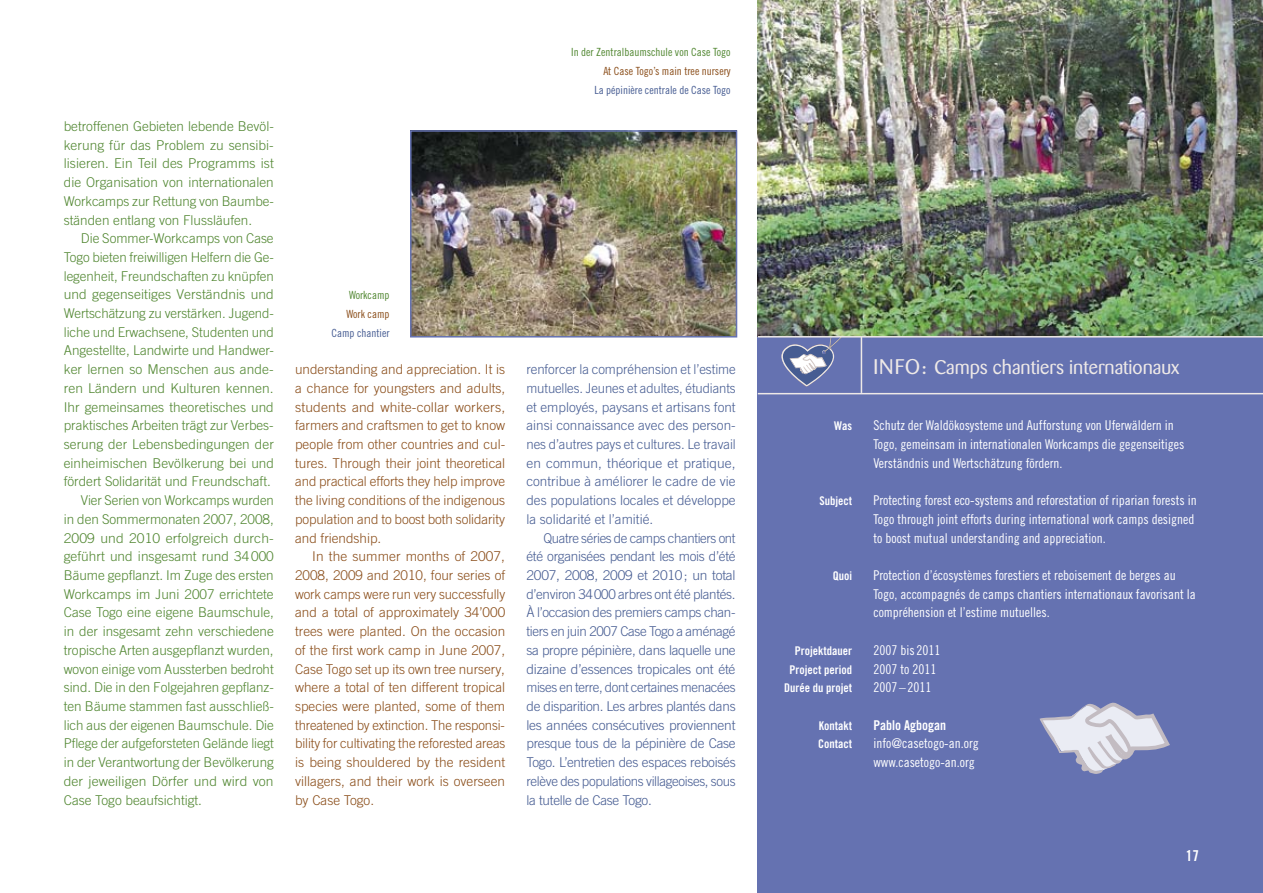
<style>
.page{position:relative;width:1263px;height:893px;background:#fff}
.page>*{position:absolute;margin:0;border:0;box-sizing:border-box;transform-origin:0 0}
.t1{font:19.5px "Barmeno Pro";color:#eee9e7}
.t2{font:15px "Trade Gothic Bold Cond Twenty";color:#fff}
.t3{font:300 13.5px/18.8px "Trade Gothic LT Pro";color:#508630;text-align:justify}
.t4{font:300 13.5px/18.8px "Trade Gothic LT Pro";letter-spacing:-.01em;color:#465c92;text-align:justify}
.t5{font:300 13.5px/18.8px "Trade Gothic LT Pro";color:#8a4d19;text-align:justify}
.t6{font:13.5px/18.8px "Trade Gothic Cond Eighteen";color:#fff}
.t7{font:13.5px "Trade Gothic Bold Cond Twenty";color:#fff}
.t8{font:12px/18.8px "Trade Gothic Bold Cond Twenty";color:#fff;text-align:right}
.t9{font:11.25px "Trade Gothic Cond Eighteen";color:#508630}
.t10{font:11.25px "Trade Gothic Cond Eighteen";color:#465c92}
.t11{font:11.25px "Trade Gothic Cond Eighteen";color:#8a4d19}
.s1{font-size:21px}
</style>
<div class="page">
<div style="left:758px;top:337px;width:505px;height:556px;background:#6572b1"></div>
<img style="left:758px;top:0;width:505px;height:336px">
<hr style="left:861px;top:337px;width:1px;height:56px;background:#eee9e7">
<hr style="left:758px;top:393px;width:505px;height:1px;background:#eee9e7">
<img style="left:413px;top:133px;width:321px;height:202px">
<div style="left:410px;top:130px;width:327px;height:208px;border:2px solid #6572b1"></div>
<svg style="left:780px;top:329px;width:67px;height:58px"></svg>
<svg style="left:1039px;top:702px;width:131px;height:72px"></svg>
<hr style="left:758px;top:336px;width:505px;height:2px;background:#eee9e7">
<p class="t3" style="left:64px;top:117px;width:212px">betroffenen Gebieten lebende Bevöl&shy;kerung für das Problem zu sensibi&shy;lisieren. Ein Teil des Programms ist die Organisation von internationalen Workcamps zur Rettung von Baumbe&shy;ständen entlang von Flussläufen.</p>
<p class="t3" style="left:81px;top:229px;width:194px">Die Sommer-Workcamps von Case</p>
<p class="t3" style="left:64px;top:248px;width:211px">Togo bieten freiwilligen Helfern die Ge-</p>
<p class="t3" style="left:64px;top:266px;width:212px">legenheit, Freundschaften zu knüpfen</p>
<p class="t3" style="left:64px;top:285px;width:212px">und gegenseitiges Verständnis und</p>
<p class="t3" style="left:64px;top:304px;width:212px">Wertschätzung zu verstärken. Jugend-</p>
<p class="t3" style="left:64px;top:322px;width:212px">liche und Erwachsene, Studenten und</p>
<p class="t3" style="left:64px;top:341px;width:212px">Angestellte, Landwirte und Handwer-</p>
<p class="t3" style="left:64px;top:360px;width:212px">ker lernen so Menschen aus ande-</p>
<p class="t3" style="left:64px;top:379px;width:211px">ren Ländern und Kulturen kennen.</p>
<p class="t3" style="left:64px;top:397px;width:212px">Ihr gemeinsames theoretisches und</p>
<p class="t3" style="left:64px;top:416px;width:211px">praktisches Arbeiten trägt zur Verbes-</p>
<p class="t3" style="left:64px;top:435px;width:212px">serung der Lebensbedingungen der</p>
<p class="t3" style="left:64px;top:453px;width:212px">einheimischen Bevölkerung bei und</p>
<p class="t3" style="left:64px;top:472px;width:209px">fördert Solidarität und Freundschaft.</p>
<p class="t3" style="left:81px;top:491px;width:195px">Vier Serien von Workcamps wurden</p>
<p class="t3" style="left:64px;top:510px;width:212px">in den Sommermonaten 2007, 2008,</p>
<p class="t3" style="left:64px;top:528px;width:212px">2009 und 2010 erfolgreich durch-</p>
<p class="t3" style="left:64px;top:547px;width:212px">geführt und insgesamt rund 34000</p>
<p class="t3" style="left:64px;top:566px;width:211px">Bäume gepflanzt. Im Zuge des ersten</p>
<p class="t3" style="left:64px;top:584px;width:211px">Workcamps im Juni 2007 errichtete</p>
<p class="t3" style="left:64px;top:603px;width:212px">Case Togo eine eigene Baumschule,</p>
<p class="t3" style="left:64px;top:622px;width:212px">in der insgesamt zehn verschiedene</p>
<p class="t3" style="left:64px;top:640px;width:211px">tropische Arten ausgepflanzt wurden,</p>
<p class="t3" style="left:64px;top:659px;width:211px">wovon einige vom Aussterben bedroht</p>
<p class="t3" style="left:64px;top:678px;width:212px">sind. Die in den Folgejahren gepflanz-</p>
<p class="t3" style="left:64px;top:697px;width:212px">ten Bäume stammen fast ausschließ-</p>
<p class="t3" style="left:64px;top:715px;width:212px">lich aus der eigenen Baumschule. Die</p>
<p class="t3" style="left:64px;top:734px;width:211px">Pflege der aufgeforsteten Gelände liegt</p>
<p class="t3" style="left:64px;top:753px;width:211px">in der Verantwortung der Bevölkerung</p>
<p class="t3" style="left:64px;top:771px;width:211px">der jeweiligen Dörfer und wird von</p>
<p class="t3" style="left:64px;top:790px;width:140px">Case Togo beaufsichtigt.</p>
<p class="t9" style="left:571px;top:45px;width:161px">In der Zentralbaumschule von Case Togo</p>
<p class="t11" style="left:603px;top:64px;width:129px">At Case Togo’s main tree nursery</p>
<p class="t10" style="left:594px;top:83px;width:138px">La pépinière centrale de Case Togo</p>
<p class="t9" style="left:349px;top:289px;width:42px">Workcamp</p>
<p class="t11" style="left:347px;top:307px;width:44px">Work camp</p>
<p class="t10" style="left:331px;top:326px;width:60px">Camp chantier</p>
<p class="t5" style="left:295px;top:360px;width:212px">understanding and appreciation. It is a chance for youngsters and adults, students and white-collar workers, farmers and craftsmen to get to know people from other countries and cul&shy;tures. Through their joint theoretical and practical efforts they help improve the living conditions of the indigenous population and to boost both solidarity and friendship.</p>
<p class="t5" style="left:295px;top:547px;width:212px;text-indent:17px">In the summer months of 2007, 2008, 2009 and 2010, four series of work camps were run very successfully and a total of approximately 34’000 trees were planted. On the occasion of the first work camp in June 2007, Case Togo set up its own tree nursery, where a total of ten different tropical species were planted, some of them threatened by extinction. The responsi&shy;bility for cultivating the reforested areas is being shouldered by the resident villagers, and their work is overseen by Case Togo.</p>
<p class="t4" style="left:526px;top:360px;width:211px">renforcer la compréhension et l’estime mutuelles. Jeunes et adultes, étudiants et employés, paysans et artisans font ainsi connaissance avec des person&shy;nes d’autres pays et cultures. Le travail en commun, théorique et pratique, contribue à améliorer le cadre de vie des populations locales et développe la solidarité et l’amitié.</p>
<p class="t4" style="left:526px;top:528px;width:211px;text-indent:17px">Quatre séries de camps chantiers ont été organisées pendant les mois d’été 2007, 2008, 2009 et 2010; un total d’environ 34000 arbres ont été plantés.<br>À l’occasion des premiers camps chan&shy;tiers en juin 2007 Case Togo a aménagé sa propre pépinière, dans laquelle une dizaine d’essences tropicales ont été mises en terre, dont certaines menacées de disparition. Les arbres plantés dans les années consécutives proviennent presque tous de la pépinière de Case Togo. L’entretien des espaces reboisés relève des populations villageoises, sous la tutelle de Case Togo.</p>
<p class="t8" style="left:834px;top:417px;width:19px">Was</p>
<p class="t8" style="left:819px;top:491px;width:34px">Subject</p>
<p class="t8" style="left:833px;top:566px;width:21px">Quoi</p>
<p class="t8" style="left:784px;top:641px;width:69px">Projektdauer<br>Project period<br>Durée du projet</p>
<p class="t8" style="left:818px;top:716px;width:35px;text-align:left">Kontakt<br>Contact</p>
<h1 class="t1" style="left:873px;top:355px;width:307px"><span class="s1">INFO:</span> Camps chantiers internationaux</h1>
<p class="t6" style="left:873px;top:416px;width:312px">Schutz der Waldökosysteme und Aufforstung von Uferwäldern in<br>Togo, gemeinsam in internationalen Workcamps die gegenseitiges<br>Verständnis und Wertschätzung fördern.</p>
<p class="t6" style="left:873px;top:491px;width:325px">Protecting forest eco-systems and reforestation of riparian forests in<br>Togo through joint efforts during international work camps designed to boost mutual understanding and appreciation.</p>
<p class="t6" style="left:873px;top:566px;width:324px">Protection d’écosystèmes forestiers et reboisement de berges au<br>Togo, accompagnés de camps chantiers internationaux favorisant la compréhension et l’estime mutuelles.</p>
<p class="t6" style="left:873px;top:641px;width:68px">2007 bis 2011<br>2007 to 2011<br>2007 –2011</p>
<p class="t7" style="left:873px;top:717px;width:74px">Pablo Agbogan</p>
<p class="t6" style="left:873px;top:734px;width:107px">info@casetogo-an.org www.casetogo-an.org</p>
<p class="t2" style="left:1186px;top:846px;width:15px">17</p>
</div>
